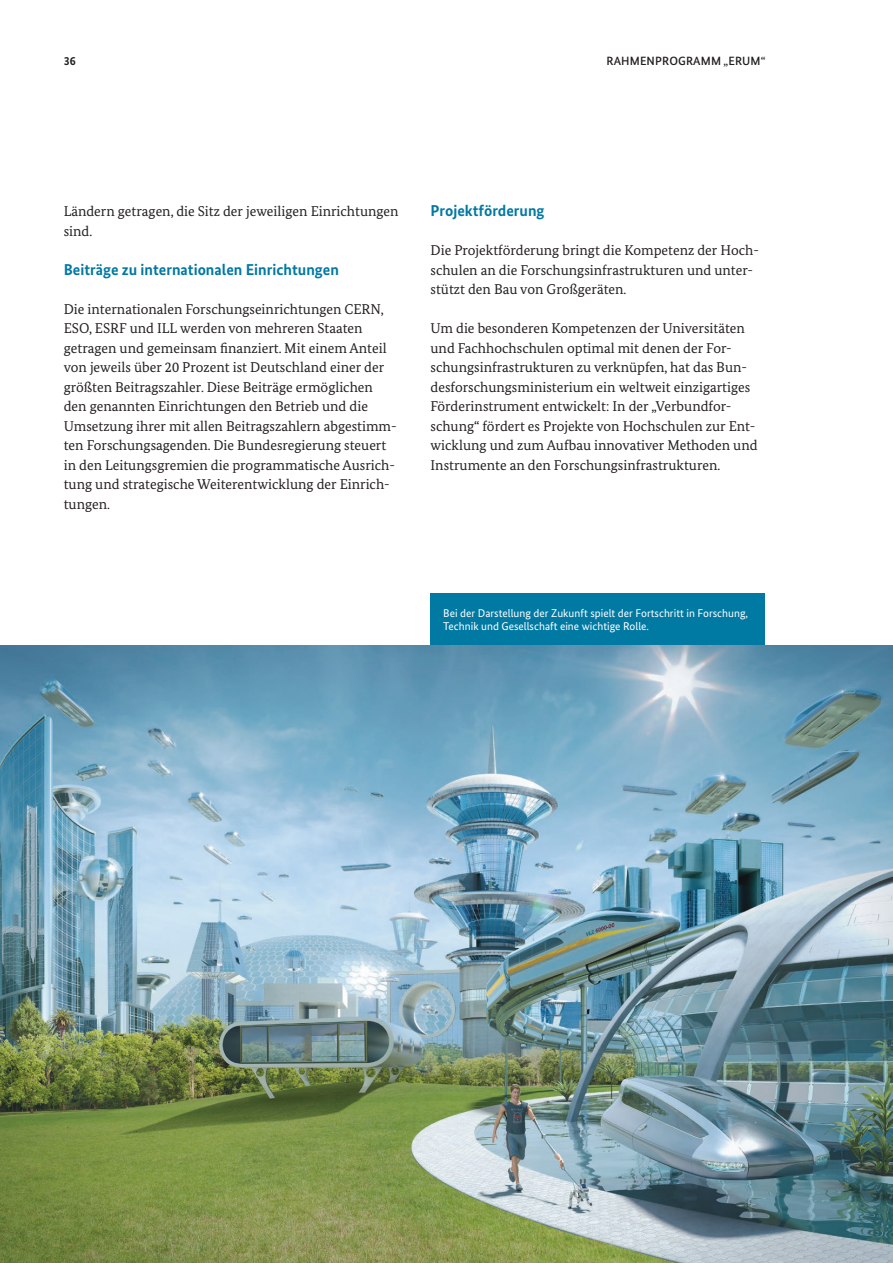
<style>
.page{position:relative;width:893px;height:1263px;background:#fff}
.page>*{position:absolute;margin:0;border:0;box-sizing:border-box;transform-origin:0 0}
._09_Subheadline_opti{font:700 15.75px "Bundes Sans";color:#0079a3}
._10_Fließtext{font:14.25px/19.5px "Bundes Serif";color:#231f20}
.t1{font:500 12px "Bundes Sans";letter-spacing:.01em;color:#231f20}
.t2{font:700 12px "Bundes Sans";color:#231f20}
.Bildunterschrift_wei{font:11.25px/13.5px "Bundes Sans";color:#fff}
</style>
<div class="page">
<img style="left:0;top:645px;width:893px;height:618px">
<div style="left:431px;top:593px;width:334px;height:52px;background:#0079a3"></div>
<p class="t2" style="left:64px;top:53px;width:13px">36</p>
<p class="t1" style="left:606px;top:53px;width:17px">RAHME</p>
<p class="t1" style="left:647px;top:53px;width:49px">NPROGRAMM</p>
<p class="t1" style="left:723px;top:53px;width:44px">„ERUM“</p>
<p class="_10_Fließtext" style="left:64px;top:201px;width:336px">Ländern getragen, die Sitz der jeweiligen Einrichtungen sind.</p>
<p class="_09_Subheadline_opti" style="left:64px;top:259px;width:277px">Beiträge zu internationalen Einrichtungen</p>
<p class="_10_Fließtext" style="left:64px;top:299px;width:333px">Die internationalen Forschungseinrichtungen CERN, ESO, ESRF und ILL werden von mehreren Staaten getragen und gemeinsam finanziert. Mit einem Anteil von jeweils über 20 Prozent ist Deutschland einer der größten Beitragszahler. Diese Beiträge ermöglichen den genannten Einrichtungen den Betrieb und die Umsetzung ihrer mit allen Beitragszahlern abgestimm&shy;ten Forschungsagenden. Die Bundesregierung steuert in den Leitungsgremien die programmatische Ausrich&shy;tung und strategische Weiterentwicklung der Einrich&shy;tungen.</p>
<p class="_09_Subheadline_opti" style="left:431px;top:201px;width:115px">Projektförderung</p>
<p class="_10_Fließtext" style="left:431px;top:240px;width:330px">Die Projektförderung bringt die Kompetenz der Hoch&shy;schulen an die Forschungsinfrastrukturen und unter&shy;stützt den Bau von Großgeräten.</p>
<p class="_10_Fließtext" style="left:431px;top:318px;width:329px">Um die besonderen Kompetenzen der Universitäten und Fachhochschulen optimal mit denen der For&shy;schungsinfrastrukturen zu verknüpfen, hat das Bun&shy;desforschungsministerium ein weltweit einzigartiges Förderinstrument entwickelt: In der „Verbundfor&shy;schung“ fördert es Projekte von Hochschulen zur Ent&shy;wicklung und zum Aufbau innovativer Methoden und Instrumente an den Forschungsinfrastrukturen.</p>
<p class="Bildunterschrift_wei" style="left:443px;top:606px;width:306px">Bei der Darstellung der Zukunft spielt der Fortschritt in Forschung,<br>Technik und Gesellschaft eine wichtige Rolle.</p>
</div>
